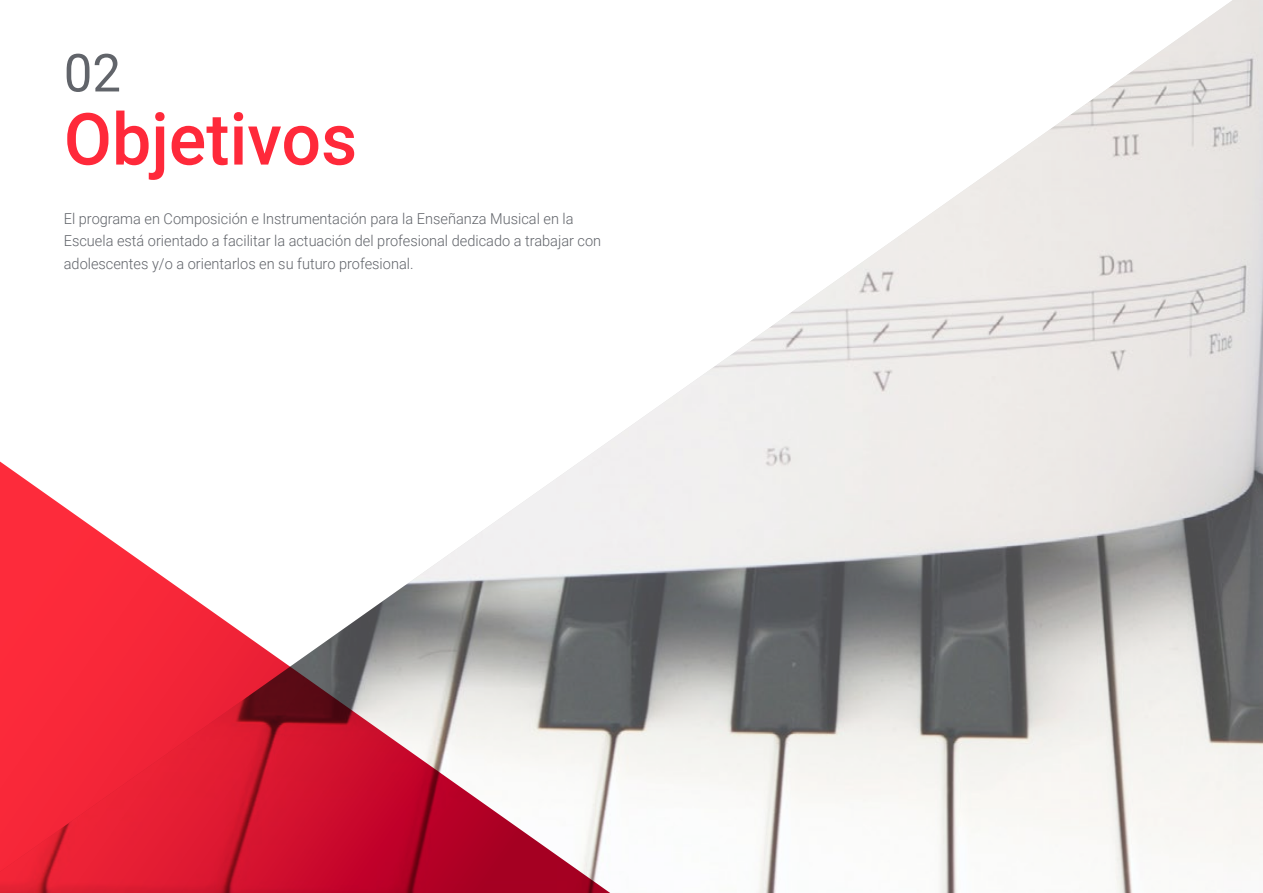
<style>
.page{position:relative;width:1263px;height:893px;background:#fff}
.page>*{position:absolute;margin:0;border:0;box-sizing:border-box;transform-origin:0 0}
.t1{font:500 72px "Roboto";color:#ff293a}
.t2{font:52.5px "Roboto";color:#61646a}
.t3{font:300 15px/22.5px "Roboto";color:#61646a}
</style>
<div class="page">
<img style="left:603px;top:0;width:660px;height:893px">
<svg style="left:0;top:446px;width:640px;height:447px"></svg>
<h2 class="t2" style="left:64px;top:36px;width:59px">02</h2>
<h1 class="t1" style="left:64px;top:89px;width:295px">Objetivos</h1>
<p class="t3" style="left:64px;top:207px;width:539px">El programa en Composición e Instrumentación para la Enseñanza Musical en la<br>Escuela está orientado a facilitar la actuación del profesional dedicado a trabajar con adolescentes y/o a orientarlos en su futuro profesional.</p>
</div>
